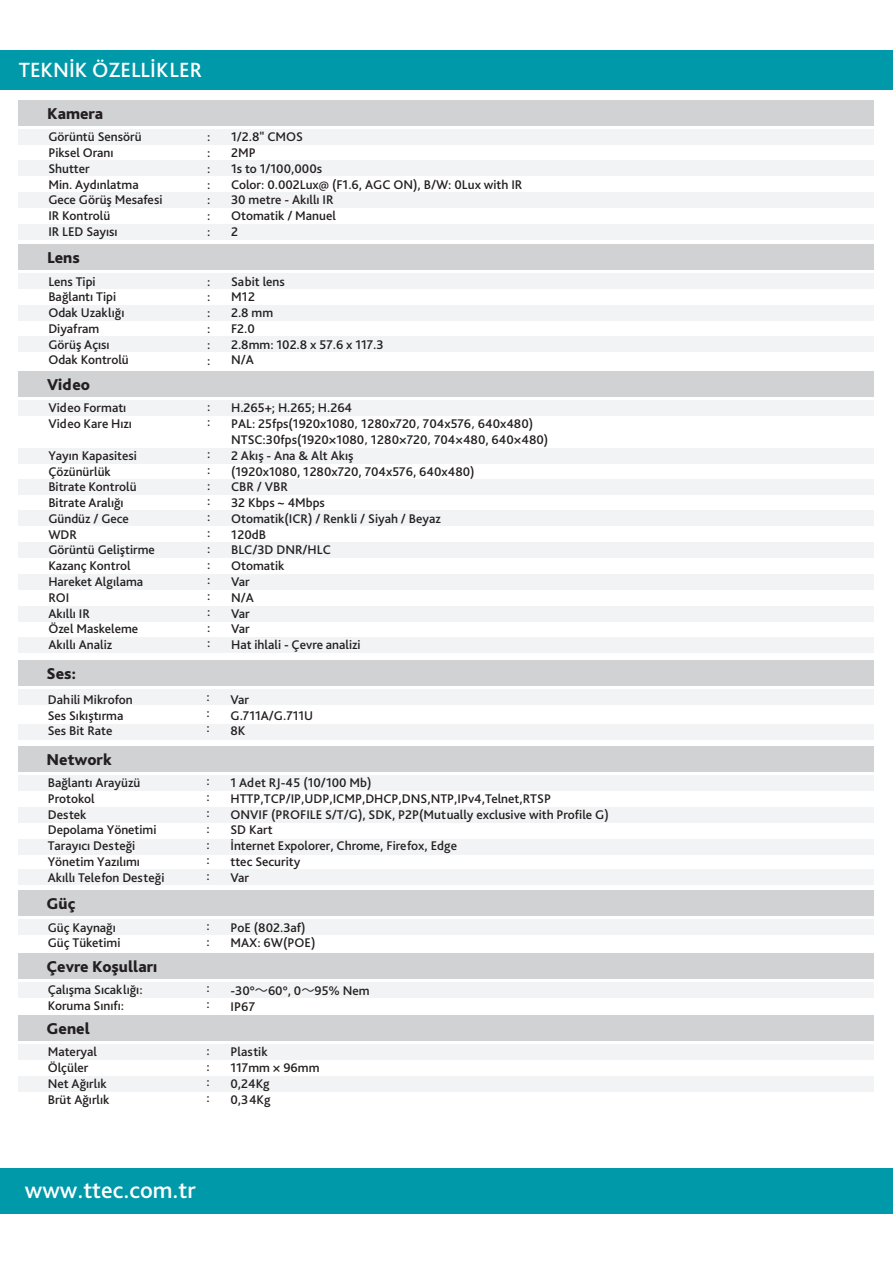
<style>
.page{position:relative;width:893px;height:1263px;background:#fff}
.page>*{position:absolute;margin:0;border:0;box-sizing:border-box;transform-origin:0 0}
.t1{font:500 24px "Bliss Pro";color:#fff}
.t2{font:500 21.6px "Bliss Pro";color:#fff}
.t3{font:800 16.5px "Bliss Pro";color:#231f20}
.t4{font:500 13.2px/15.8px "Bliss Pro";color:#231f20}
.s1{font-family:"Koz Go Pr 6 N";font-weight:400}
</style>
<div class="page">
<div style="left:0;top:50px;width:893px;height:39px;background:#0099a9"></div>
<div style="left:19px;top:100px;width:855px;height:26px;background:#d1d2d4"></div>
<div style="left:19px;top:129px;width:855px;height:16px;background:#f2f3f4"></div>
<div style="left:19px;top:160px;width:855px;height:16px;background:#f2f3f4"></div>
<div style="left:19px;top:192px;width:855px;height:16px;background:#f2f3f4"></div>
<div style="left:19px;top:224px;width:855px;height:16px;background:#f2f3f4"></div>
<div style="left:19px;top:244px;width:855px;height:26px;background:#d1d2d4"></div>
<div style="left:19px;top:273px;width:855px;height:16px;background:#f2f3f4"></div>
<div style="left:19px;top:305px;width:855px;height:15px;background:#f2f3f4"></div>
<div style="left:19px;top:336px;width:855px;height:16px;background:#f2f3f4"></div>
<div style="left:19px;top:371px;width:855px;height:26px;background:#d1d2d4"></div>
<div style="left:19px;top:400px;width:855px;height:16px;background:#f2f3f4"></div>
<div style="left:19px;top:510px;width:855px;height:16px;background:#f2f3f4"></div>
<div style="left:19px;top:479px;width:855px;height:16px;background:#f2f3f4"></div>
<div style="left:19px;top:448px;width:855px;height:16px;background:#f2f3f4"></div>
<div style="left:19px;top:542px;width:855px;height:16px;background:#f2f3f4"></div>
<div style="left:19px;top:575px;width:855px;height:15px;background:#f2f3f4"></div>
<div style="left:19px;top:606px;width:855px;height:16px;background:#f2f3f4"></div>
<div style="left:19px;top:637px;width:855px;height:16px;background:#f2f3f4"></div>
<div style="left:18px;top:660px;width:856px;height:26px;background:#d1d2d4"></div>
<div style="left:18px;top:689px;width:856px;height:15px;background:#f2f3f4"></div>
<div style="left:18px;top:724px;width:856px;height:15px;background:#f2f3f4"></div>
<div style="left:18px;top:746px;width:856px;height:26px;background:#d1d2d4"></div>
<div style="left:18px;top:775px;width:856px;height:15px;background:#f2f3f4"></div>
<div style="left:18px;top:807px;width:856px;height:15px;background:#f2f3f4"></div>
<div style="left:18px;top:839px;width:856px;height:16px;background:#f2f3f4"></div>
<div style="left:18px;top:869px;width:856px;height:16px;background:#f2f3f4"></div>
<div style="left:18px;top:890px;width:856px;height:26px;background:#d1d2d4"></div>
<div style="left:18px;top:919px;width:856px;height:16px;background:#f2f3f4"></div>
<div style="left:0;top:1168px;width:893px;height:45px;background:#0099a9"></div>
<div style="left:18px;top:953px;width:856px;height:25px;background:#d1d2d4"></div>
<div style="left:18px;top:982px;width:856px;height:15px;background:#f2f3f4"></div>
<div style="left:18px;top:1015px;width:856px;height:26px;background:#d1d2d4"></div>
<div style="left:18px;top:1044px;width:856px;height:16px;background:#f2f3f4"></div>
<div style="left:18px;top:1076px;width:856px;height:16px;background:#f2f3f4"></div>
<h2 class="t2" style="left:19px;top:57px;width:185px">TEKNİK ÖZELLİKLER</h2>
<p class="t3" style="left:47px;top:103px;width:58px">Kamera</p>
<p class="t4" style="left:48px;top:129px;width:116px">Görüntü Sensörü<br>Piksel Oranı<br>Shutter<br>Min. Aydınlatma<br>Gece Görüş Mesafesi<br>IR Kontrolü<br>IR LED Sayısı</p>
<p class="t3" style="left:47px;top:247px;width:34px">Lens</p>
<p class="t4" style="left:48px;top:273px;width:82px">Lens Tipi<br>Bağlantı Tipi<br>Odak Uzaklığı<br>Diyafram<br>Görüş Açısı<br>Odak Kontrolü</p>
<p class="t3" style="left:47px;top:374px;width:44px">Video</p>
<p class="t4" style="left:48px;top:400px;width:85px">Video Formatı<br>Video Kare Hızı</p>
<p class="t4" style="left:48px;top:447px;width:108px">Yayın Kapasitesi<br>Çözünürlük<br>Bitrate Kontrolü<br>Bitrate Aralığı<br>Gündüz / Gece<br>WDR<br>Görüntü Geliştirme<br>Kazanç Kontrol<br>Hareket Algılama<br>ROI<br>Akıllı IR<br>Özel Maskeleme<br>Akıllı Analiz</p>
<p class="t3" style="left:47px;top:663px;width:31px">Ses:</p>
<p class="t4" style="left:207px;top:129px;width:5px;text-align:justify">: : : : : : :</p>
<p class="t4" style="left:207px;top:273px;width:5px;text-align:justify">: : : : : :</p>
<p class="t4" style="left:207px;top:398px;width:5px">: :</p>
<p class="t4" style="left:207px;top:445px;width:5px;text-align:justify">: : : : : : : : : : : : :</p>
<p class="t4" style="left:231px;top:129px;width:293px">1/2.8" CMOS<br>2MP<br>1s to 1/100,000s<br>Color: 0.002Lux@ (F1.6, AGC ON), B/W: 0Lux with IR<br>30 metre - Akıllı IR<br>Otomatik / Manuel<br>2</p>
<p class="t4" style="left:231px;top:273px;width:154px">Sabit lens<br>M12<br>2.8 mm<br>F2.0<br>2.8mm: 102.8 x 57.6 x 117.3<br>N/A</p>
<p class="t4" style="left:231px;top:400px;width:319px">H.265+; H.265; H.264<br>PAL: 25fps(1920x1080<span class="s1">，</span>1280x720<span class="s1">，</span>704x576<span class="s1">，</span>640x480)<br>NTSC:30fps(1920×1080<span class="s1">，</span>1280×720<span class="s1">，</span>704×480, 640×480)<br>2 Akış - Ana &amp; Alt Akış<br>(1920x1080, 1280x720, 704x576, 640x480)<br>CBR / VBR<br>32 Kbps ~ 4Mbps<br>Otomatik(ICR) / Renkli / Siyah / Beyaz<br>120dB<br>BLC/3D DNR/HLC<br>Otomatik<br>Var<br>N/A<br>Var<br>Var<br>Hat ihlali - Çevre analizi</p>
<p class="t4" style="left:48px;top:691px;width:87px">Dahili Mikrofon<br>Ses Sıkıştırma<br>Ses Bit Rate</p>
<p class="t4" style="left:230px;top:691px;width:84px">Var<br>G.711A/G.711U<br>8K</p>
<p class="t4" style="left:206px;top:688px;width:5px;text-align:justify">: : :</p>
<p class="t3" style="left:47px;top:749px;width:67px">Network</p>
<p class="t4" style="left:48px;top:774px;width:118px">Bağlantı Arayüzü<br>Protokol<br>Destek<br>Depolama Yönetimi<br>Tarayıcı Desteği<br>Yönetim Yazılımı<br>Akıllı Telefon Desteği</p>
<p class="t4" style="left:230px;top:774px;width:380px">1 Adet RJ-45 (10/100 Mb)<br>HTTP,TCP/IP,UDP,ICMP,DHCP,DNS,NTP,IPv4,Telnet,RTSP<br>ONVIF (PROFILE S/T/G), SDK, P2P(Mutually exclusive with Profile G)<br>SD Kart<br>İnternet Expolorer, Chrome, Firefox, Edge<br>ttec Security<br>Var</p>
<p class="t4" style="left:206px;top:773px;width:5px;text-align:justify">: : : : : : :</p>
<p class="t3" style="left:47px;top:893px;width:30px">Güç</p>
<p class="t4" style="left:48px;top:919px;width:74px">Güç Kaynağı<br>Güç Tüketimi</p>
<p class="t4" style="left:230px;top:919px;width:86px">PoE (802.3af)<br>MAX: 6W(POE)</p>
<p class="t4" style="left:206px;top:917px;width:5px">: :</p>
<p class="t3" style="left:47px;top:956px;width:112px">Çevre Koşulları</p>
<p class="t4" style="left:48px;top:981px;width:96px">Çalışma Sıcaklığı:<br>Koruma Sınıfı:</p>
<p class="t4" style="left:230px;top:983px;width:141px">-30°<span class="s1">～</span>60°, 0<span class="s1">～</span>95% Nem<br>IP67</p>
<p class="t4" style="left:206px;top:980px;width:5px">: :</p>
<p class="t3" style="left:47px;top:1018px;width:45px">Genel</p>
<p class="t4" style="left:48px;top:1044px;width:63px">Materyal<br>Ölçüler<br>Net Ağırlık<br>Brüt Ağırlık</p>
<p class="t4" style="left:230px;top:1044px;width:91px">Plastik<br>117mm × 96mm<br>0,24Kg<br>0,34Kg</p>
<p class="t4" style="left:206px;top:1042px;width:5px;text-align:justify">: : : :</p>
<h1 class="t1" style="left:25px;top:1175px;width:172px">www.ttec.com.tr</h1>
</div>
